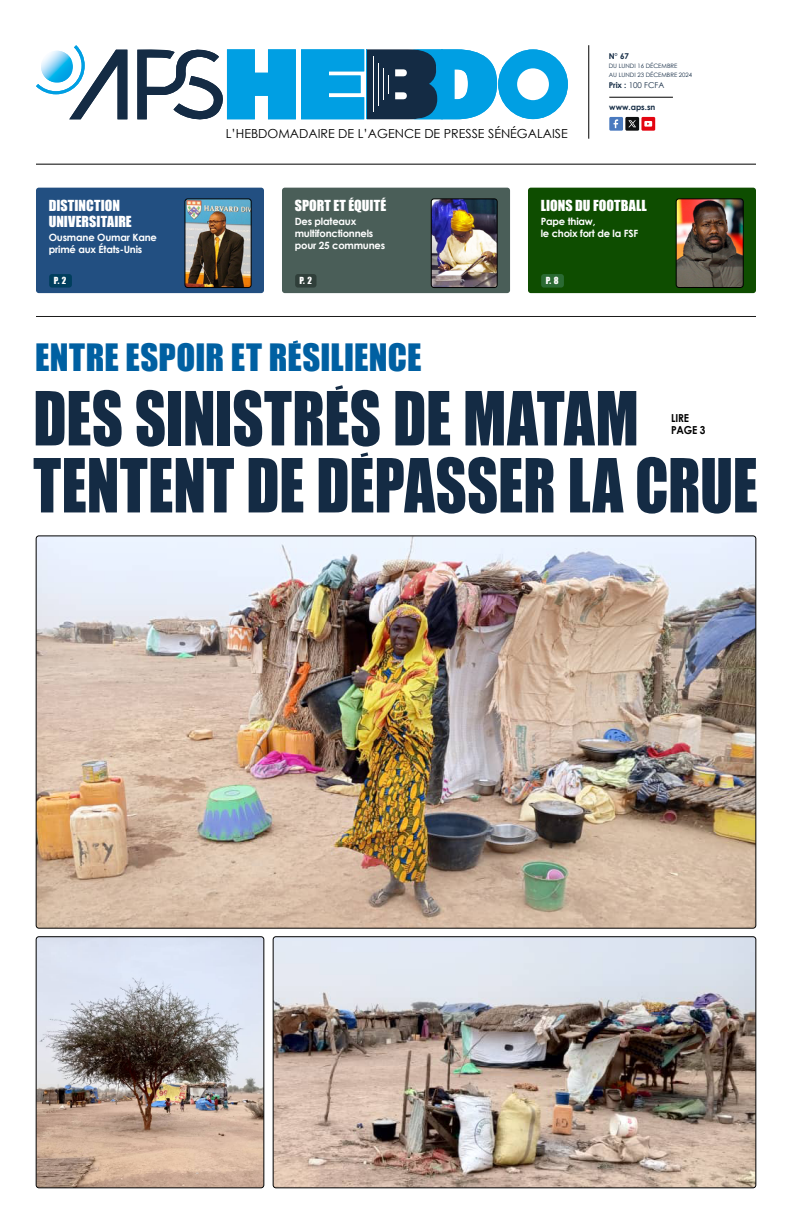
<style>
.page{position:relative;width:792px;height:1224px;background:#fff}
.page>*{position:absolute;margin:0;border:0;box-sizing:border-box;transform-origin:0 0}
.t1{font:68.9px/67px "Impact";color:#142b44;scale:.88 1}
.t2{font:34.7px "Impact";letter-spacing:.005em;color:#0060a2}
.t3{font:14px/16px "Impact";letter-spacing:.005em;color:#fff}
.t4{font:12.5px "Century Gothic";color:#000}
.t5{font:700 11px/12px "Century Gothic";letter-spacing:-.02em;color:#000;scale:.92 1}
.t6{font:700 10px/12px "Century Gothic";letter-spacing:-.02em;color:#fff}
.t7{font:9px "Impact";color:#fff}
.t8{font:700 8px "Century Gothic";color:#142b44}
.t9{font:8px "Century Gothic";color:#142b44}
.t10{font:6px/9px "Century Gothic";color:#142b44}
.s1{font-weight:700}
</style>
<div class="page">
<img style="left:36px;top:536px;width:720px;height:392px">
<img style="left:273px;top:937px;width:483px;height:251px">
<div style="left:273px;top:937px;width:483px;height:251px;border:1px solid #000;border-radius:3px"></div>
<img style="left:36px;top:937px;width:228px;height:251px">
<div style="left:36px;top:937px;width:228px;height:251px;border:1px solid #000;border-radius:3px"></div>
<hr style="left:36px;top:164px;width:720px;height:1px;background:#000">
<div style="left:36px;top:188px;width:228px;height:105px;background:#224f81;border-radius:3px"></div>
<div style="left:528px;top:188px;width:228px;height:105px;background:#0e4d00;border-radius:3px"></div>
<div style="left:282px;top:188px;width:228px;height:105px;background:#4a5e58;border-radius:3px"></div>
<div style="left:49px;top:274px;width:23px;height:14px;background:#003e5d;border-radius:3px"></div>
<img style="left:185px;top:199px;width:66px;height:89px">
<div style="left:185px;top:199px;width:66px;height:89px;border:1px solid #000;border-radius:3px"></div>
<div style="left:295px;top:274px;width:22px;height:14px;background:#303f3a;border-radius:3px"></div>
<div style="left:541px;top:274px;width:23px;height:14px;background:#2b6a33;border-radius:3px"></div>
<img style="left:431px;top:199px;width:66px;height:89px">
<div style="left:431px;top:199px;width:66px;height:89px;border:1px solid #000;border-radius:3px"></div>
<img style="left:676px;top:199px;width:67px;height:89px">
<div style="left:676px;top:199px;width:67px;height:89px;border:1px solid #000;border-radius:3px"></div>
<hr style="left:36px;top:316px;width:720px;height:1px;background:#1b1b1a">
<svg style="left:361px;top:452px;width:7px;height:5px"></svg>
<svg style="left:335px;top:385px;width:8px;height:5px"></svg>
<svg style="left:293px;top:340px;width:5px;height:4px"></svg>
<svg style="left:36px;top:45px;width:91px;height:74px"></svg>
<div style="left:498px;top:49px;width:70px;height:70px;background:#009fe3;border-radius:50%"></div>
<div style="left:517px;top:68px;width:32px;height:32px;background:#fff;border-radius:50%"></div>
<svg style="left:137px;top:49px;width:360px;height:71px"></svg>
<hr style="left:383px;top:68px;width:1px;height:32px;background:#fff">
<hr style="left:378px;top:63px;width:1px;height:42px;background:#fff">
<hr style="left:373px;top:56px;width:1px;height:56px;background:#fff">
<hr style="left:366px;top:49px;width:1px;height:70px;background:#009fe3">
<hr style="left:609px;top:97px;width:64px;height:1px;background:#000">
<hr style="left:589px;top:45px;width:1px;height:94px;background:#000">
<div style="left:609px;top:117px;width:14px;height:14px;background:#4a7abf"></div>
<svg style="left:641px;top:117px;width:14px;height:14px"></svg>
<svg style="left:614px;top:119px;width:4px;height:9px"></svg>
<svg style="left:625px;top:117px;width:27px;height:14px"></svg>
<p class="t8" style="left:609px;top:50px;width:22px">N° 67</p>
<p class="t10" style="left:609px;top:62px;width:85px">DU LUNDI 16 DÉCEMBRE<br>AU LUNDI 23 DÉCEMBRE 2024</p>
<p class="t9" style="left:609px;top:80px;width:57px"><span class="s1">Prix :</span> 100 FCFA</p>
<h3 class="t3" style="left:49px;top:197px;width:84px">DISTINCTION<br>UNIVERSITAIRE</h3>
<p class="t6" style="left:49px;top:231px;width:110px">Ousmane Oumar Kane primé aux États-Unis</p>
<p class="t7" style="left:54px;top:274px;width:14px">P. 2</p>
<p class="t4" style="left:226px;top:125px;width:344px">L’HEBDOMADAIRE DE L’AGENCE DE PRESSE SÉNÉGALAISE</p>
<p class="t8" style="left:609px;top:101px;width:48px">www.aps.sn</p>
<h3 class="t3" style="left:295px;top:197px;width:93px">SPORT ET ÉQUITÉ</h3>
<p class="t6" style="left:295px;top:215px;width:92px">Des plateaux multifonctionnels pour 25 communes</p>
<p class="t7" style="left:299px;top:274px;width:14px">P. 2</p>
<p class="t7" style="left:546px;top:274px;width:14px">P. 8</p>
<h3 class="t3" style="left:541px;top:197px;width:108px">LIONS DU FOOTBALL</h3>
<p class="t6" style="left:541px;top:215px;width:99px">Pape thiaw,<br>le choix fort de la FSF</p>
<h2 class="t2" style="left:35px;top:331px;width:388px">ENTRE ESPOIR ET RESILIENCE</h2>
<h1 class="t1" style="left:33px;top:383px;width:825px">DES SINISTRES DE MATAM<br>TENTENT DE DEPASSER LA CRUE</h1>
<p class="t5" style="left:671px;top:412px;width:39px">LIRE<br>PAGE 3</p>
</div>
